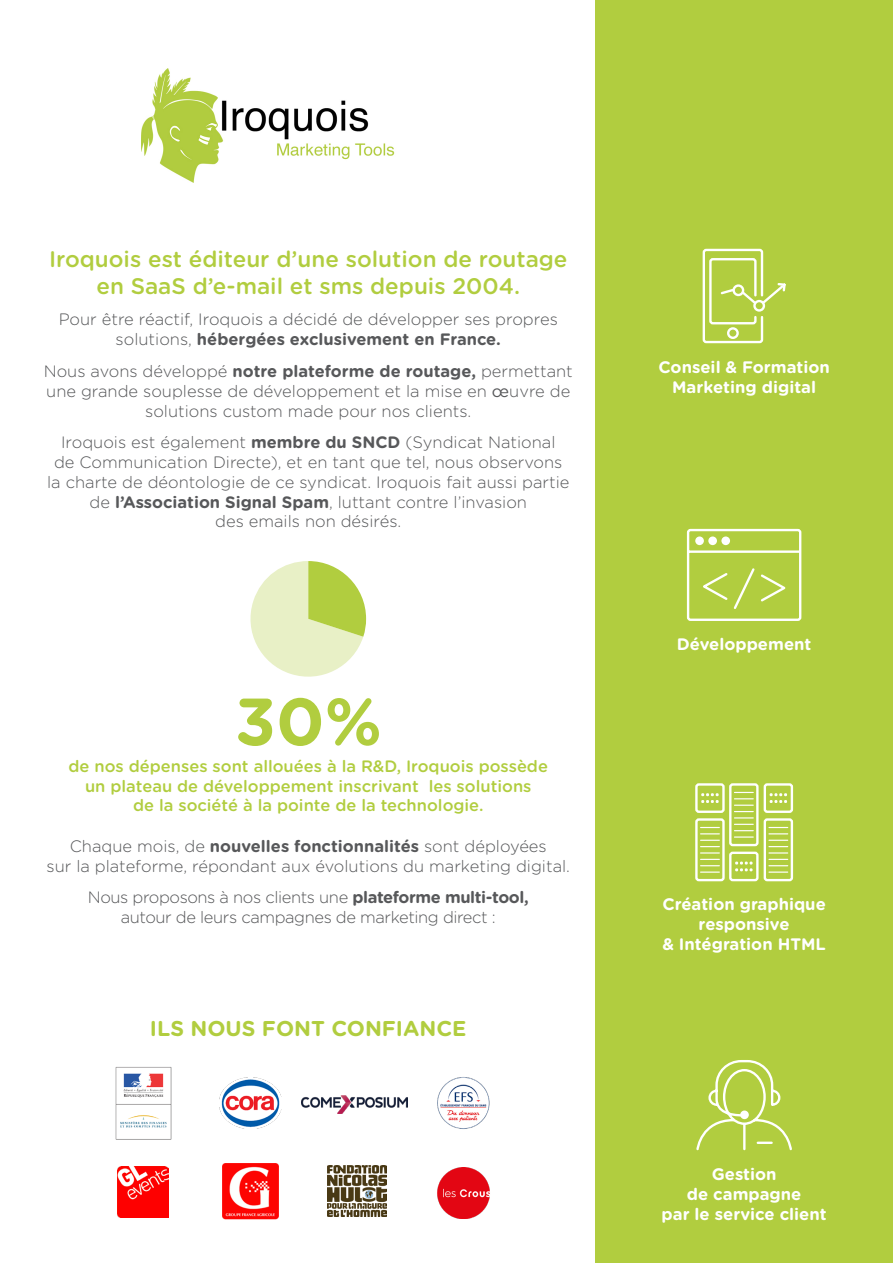
<style>
.page{position:relative;width:893px;height:1263px;background:#fff}
.page>*{position:absolute;margin:0;border:0;box-sizing:border-box;transform-origin:0 0}
.t1{font:700 66.6px "Gotham Rounded";color:#b1cd3f}
.t2{font:500 22.5px/27px "Gotham Rounded";color:#b1cd3f;text-align:center}
.t3{font:700 21.45px "Gotham Rounded";color:#b1cd3f}
.t4{font:700 16.65px/20px "Gotham Rounded";color:#fff;text-align:center}
.t5{font:300 16.5px/19.8px "Gotham Rounded";color:#57585a;text-align:center}
.t6{font:500 16.5px/19.8px "Gotham Rounded";color:#b1cd3f;text-align:center}
.t7{font:300 16.5px/19.8px "Gotham Rounded";letter-spacing:-.025em;color:#57585a;text-align:center}
.s1{font-weight:700}
.s2{font-weight:400}
</style>
<div class="page">
<div style="left:595px;top:0;width:298px;height:1263px;background:#b1cd3f"></div>
<img style="left:115px;top:1067px;width:57px;height:73px">
<img style="left:219px;top:1077px;width:63px;height:51px">
<img style="left:437px;top:1077px;width:53px;height:52px">
<img style="left:118px;top:1166px;width:51px;height:51px">
<img style="left:327px;top:1166px;width:60px;height:50px">
<img style="left:437px;top:1167px;width:53px;height:52px">
<svg style="left:250px;top:561px;width:116px;height:116px"></svg>
<svg style="left:702px;top:248px;width:84px;height:96px"></svg>
<div style="left:695px;top:818px;width:30px;height:63px;border:2px solid #fff;border-radius:2px"></div>
<svg style="left:701px;top:827px;width:18px;height:7px"></svg>
<svg style="left:701px;top:840px;width:18px;height:13px"></svg>
<svg style="left:701px;top:859px;width:18px;height:14px"></svg>
<div style="left:695px;top:783px;width:30px;height:30px;border:2px solid #fff;border-radius:2px"></div>
<svg style="left:701px;top:793px;width:18px;height:10px"></svg>
<div style="left:764px;top:818px;width:29px;height:63px;border:2px solid #fff;border-radius:2px"></div>
<svg style="left:769px;top:827px;width:19px;height:7px"></svg>
<svg style="left:769px;top:840px;width:19px;height:13px"></svg>
<svg style="left:769px;top:859px;width:19px;height:14px"></svg>
<div style="left:764px;top:783px;width:29px;height:30px;border:2px solid #fff;border-radius:2px"></div>
<svg style="left:770px;top:793px;width:17px;height:10px"></svg>
<div style="left:729px;top:783px;width:30px;height:63px;border:2px solid #fff;border-radius:2px"></div>
<svg style="left:734px;top:824px;width:19px;height:14px"></svg>
<svg style="left:734px;top:805px;width:19px;height:13px"></svg>
<svg style="left:734px;top:792px;width:19px;height:7px"></svg>
<div style="left:729px;top:852px;width:30px;height:29px;border:2px solid #fff;border-radius:2px"></div>
<svg style="left:735px;top:861px;width:17px;height:10px"></svg>
<svg style="left:696px;top:1060px;width:96px;height:91px"></svg>
<div style="left:740px;top:1110px;width:9px;height:9px;background:#fff;border-radius:50%"></div>
<svg style="left:686px;top:528px;width:116px;height:93px"></svg>
<img style="left:222px;top:1163px;width:57px;height:57px">
<img style="left:302px;top:1096px;width:106px;height:17px">
<img style="left:142px;top:68px;width:253px;height:114px">
<p class="t2" style="left:49px;top:244px;width:520px">Iroquois est éditeur d’une solution de routage en SaaS d’e-mail et sms depuis 2004.</p>
<p class="t5" style="left:59px;top:309px;width:501px">Pour être réactif, Iroquois a décidé de développer ses propres solutions, <span class="s1">hébergées exclusivement en France.</span></p>
<p class="t5" style="left:44px;top:360px;width:531px">Nous avons développé <span class="s1">notre plateforme de routage,</span> permettant une grande souplesse de développement et la mise en <span class="s2">œ</span>uvre de solutions custom made pour nos clients.</p>
<p class="t5" style="left:47px;top:432px;width:524px">Iroquois est également <span class="s1">membre du SNCD</span> (Syndicat National<br>de Communication Directe), et en tant que tel, nous observons la charte de déontologie de ce syndicat. Iroquois fait aussi partie de <span class="s1">l’Association Signal Spam</span>, luttant contre l’invasion<br>des emails non désirés.</p>
<p class="t1" style="left:235px;top:673px;width:149px">30%</p>
<p class="t6" style="left:69px;top:755px;width:481px">de nos dépenses sont allouées à la R&amp;D, Iroquois possède un plateau de développement inscrivant les solutions<br>de la société à la pointe de la technologie.</p>
<p class="t5" style="left:47px;top:835px;width:525px">Chaque mois, de <span class="s1">nouvelles fonctionnalités</span> sont déployées<br>sur la plateforme, répondant aux évolutions du marketing digital.</p>
<p class="t7" style="left:88px;top:887px;width:442px">Nous proposons à nos clients une <span class="s1">plateforme multi-tool, </span>autour de leurs campagnes de marketing direct :</p>
<p class="t3" style="left:150px;top:1013px;width:318px">ILS NOUS FONT CONFIANCE</p>
<p class="t4" style="left:658px;top:356px;width:173px">Conseil &amp; Formation<br>Marketing digital</p>
<p class="t4" style="left:677px;top:633px;width:136px">Développement</p>
<p class="t4" style="left:662px;top:894px;width:165px">Création graphique responsive<br>&amp; Intégration HTML</p>
<p class="t4" style="left:662px;top:1163px;width:167px">Gestion<br>de campagne<br>par le service client</p>
</div>
